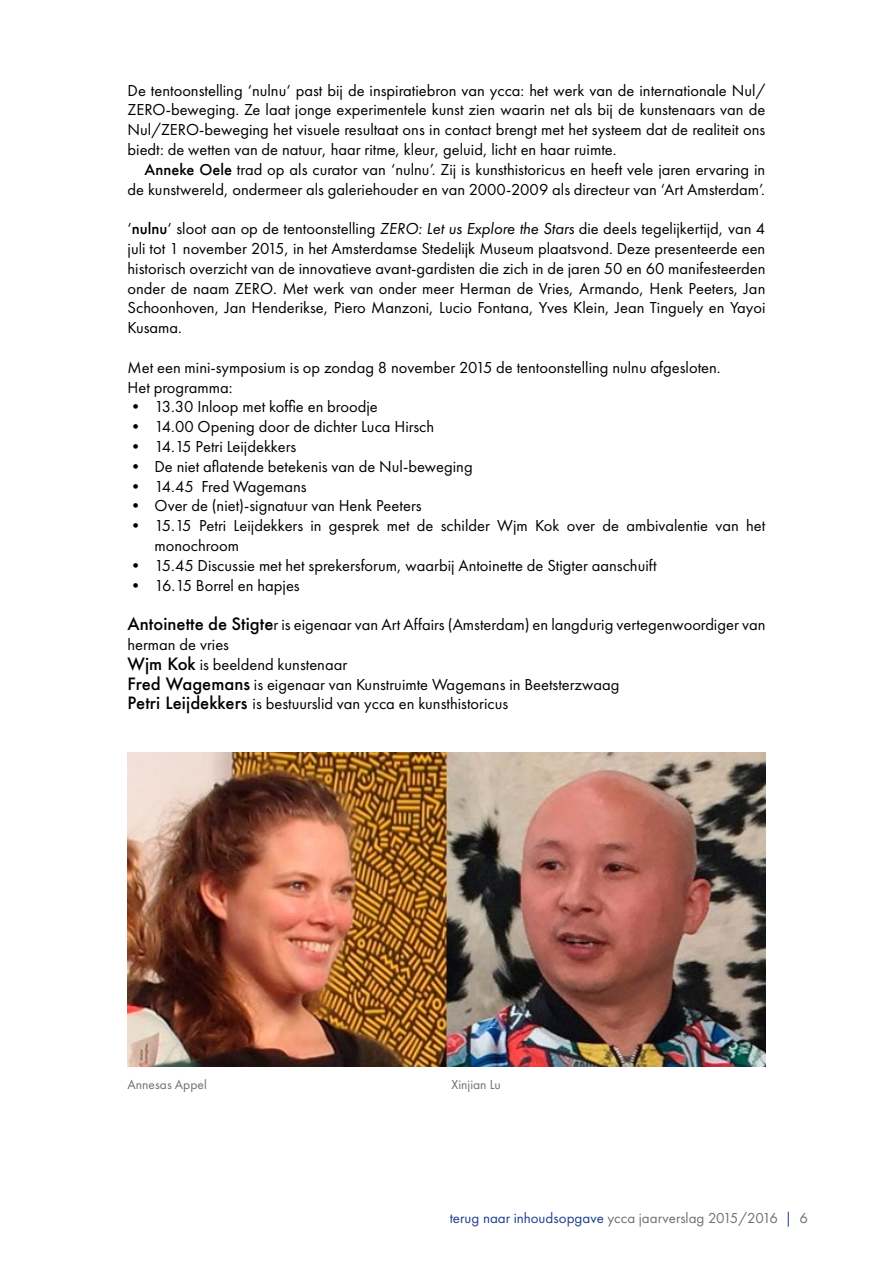
<style>
.page{position:relative;width:893px;height:1263px;background:#fff}
.page>*{position:absolute;margin:0;border:0;box-sizing:border-box;transform-origin:0 0}
.t1{font:16.5px/19.8px "Futura PT";color:#000}
.t2{font:15px "Futura PT";color:#706f6f}
.t3{font:13.5px "Futura PT";color:#706f6f}
.s1{font-weight:500}
.s2{font-style:italic}
.s3{font-family:"Futura";font-weight:500}
.s4{color:#1e3d8f}
</style>
<div class="page">
<img style="left:128px;top:752px;width:637px;height:315px">
<p class="t1" style="left:128px;top:80px;width:639px;text-align:justify">De tentoonstelling ‘nulnu‘ past bij de inspiratiebron van ycca: het werk van de internationale Nul/ ZERO-beweging. Ze laat jonge experimentele kunst zien waarin net als bij de kunstenaars van de Nul/ZERO-beweging het visuele resultaat ons in contact brengt met het systeem dat de realiteit ons biedt: de wetten van de natuur, haar ritme, kleur, geluid, licht en haar ruimte.</p>
<p class="t1" style="left:128px;top:159px;width:639px;text-align:right"><span class="s1">Anneke Oele</span> trad op als curator van ‘nulnu’. Zij is kunsthistoricus en heeft vele jaren ervaring in de kunstwereld, ondermeer als galeriehouder en van 2000-2009 als directeur van ‘Art Amsterdam’.</p>
<p class="t1" style="left:128px;top:219px;width:639px;text-align:justify">‘<span class="s1">nulnu</span>‘ sloot aan op de tentoonstelling <span class="s2">ZERO: Let us Explore the Stars</span> die deels tegelijkertijd, van 4 juli tot 1 november 2015, in het Amsterdamse Stedelijk Museum plaatsvond. Deze presenteerde een historisch overzicht van de innovatieve avant-gardisten die zich in de jaren 50 en 60 manifesteerden onder de naam ZERO. Met werk van onder meer Herman de Vries, Armando, Henk Peeters, Jan Schoonhoven, Jan Henderikse, Piero Manzoni, Lucio Fontana, Yves Klein, Jean Tinguely en Yayoi Kusama.</p>
<p class="t1" style="left:128px;top:357px;width:595px">Met een mini-symposium is op zondag 8 november 2015 de tentoonstelling nulnu afgesloten.<br>Het programma:</p>
<p class="t1" style="left:128px;top:397px;width:252px">• 13.30 Inloop met koffie en broodje</p>
<p class="t1" style="left:128px;top:417px;width:308px">• 14.00 Opening door de dichter Luca Hirsch</p>
<p class="t1" style="left:128px;top:436px;width:170px">• 14.15 Petri Leijdekkers</p>
<p class="t1" style="left:128px;top:456px;width:347px">• De niet aflatende betekenis van de Nul-beweging</p>
<p class="t1" style="left:128px;top:476px;width:181px">• 14.45 Fred Wagemans</p>
<p class="t1" style="left:128px;top:496px;width:295px">• Over de (niet)-signatuur van Henk Peeters</p>
<p class="t1" style="left:155px;top:516px;width:612px;text-indent:-27px">• 15.15 Petri Leijdekkers in gesprek met de schilder Wjm Kok over de ambivalentie van het monochroom</p>
<p class="t1" style="left:128px;top:555px;width:531px">• 15.45 Discussie met het sprekersforum, waarbij Antoinette de Stigter aanschuift</p>
<p class="t1" style="left:128px;top:575px;width:174px">• 16.15 Borrel en hapjes</p>
<p class="t1" style="left:128px;top:615px;width:639px"><span class="s3">Antoinette de Stigte</span>r is eigenaar van Art Affairs (Amsterdam) en langdurig vertegenwoordiger van herman de vries<br><span class="s3">Wjm Kok</span> is beeldend kunstenaar<br><span class="s3">Fred Wagemans</span> is eigenaar van Kunstruimte Wagemans in Beetsterzwaag<br><span class="s3">Petri Leijdekkers</span> is bestuurslid van ycca en kunsthistoricus</p>
<p class="t3" style="left:128px;top:1077px;width:81px">Annesas Appel</p>
<p class="t3" style="left:452px;top:1077px;width:51px">Xinjian Lu</p>
<p class="t2" style="left:450px;top:1209px;width:360px"><span class="s4">terug naar inhoudsopgave</span> ycca jaarverslag 2015/2016 <span class="s4">|</span> 6</p>
</div>
